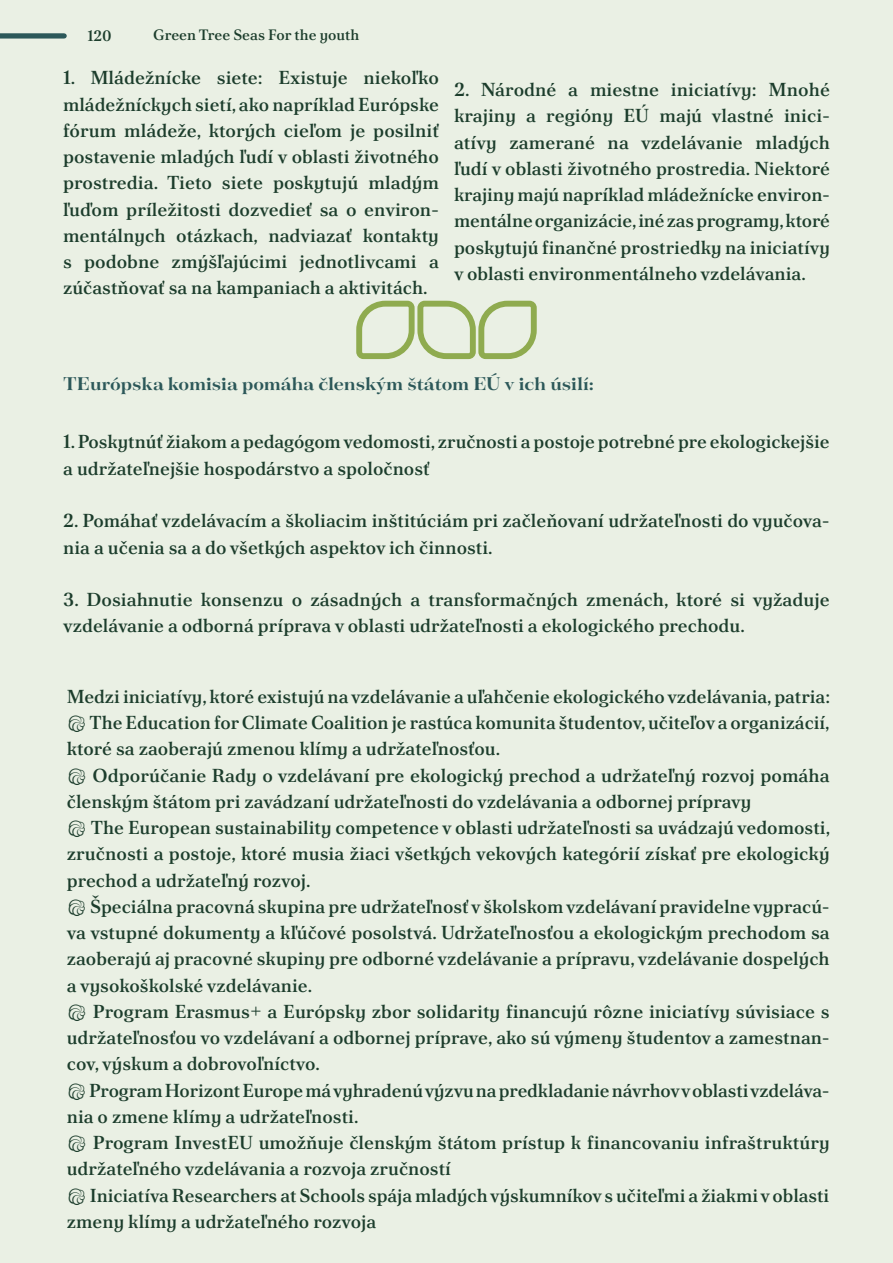
<style>
.page{position:relative;width:893px;height:1263px;background:#eaf0e4}
.page>*{position:absolute;margin:0;border:0;box-sizing:border-box;transform-origin:0 0}
.Paragraf{font:700 20.25px "Tenez";color:#2c5859}
.Paragraf-2{font:18.75px/26.2px "Poltawski Nowy";color:#1c3d2c}
.t1{font:15px "Poltawski Nowy";color:#1c3d2c}
</style>
<div class="page">
<div style="left:0;top:33px;width:64px;height:6px;background:#2c5859"></div>
<svg style="left:356px;top:301px;width:181px;height:58px"></svg>
<p class="t1" style="left:87px;top:25px;width:26px">120</p>
<p class="t1" style="left:153px;top:24px;width:208px">Green Tree Seas For the youth</p>
<p class="Paragraf-2" style="left:63px;top:64px;width:377px;text-align:justify">1. Mládežnícke siete: Existuje niekoľko mládežníckych sietí, ako napríklad Európske fórum mládeže, ktorých cieľom je posilniť postavenie mladých ľudí v oblasti životného prostredia. Tieto siete poskytujú mladým ľuďom príležitosti dozvedieť sa o environ&shy;mentálnych otázkach, nadviazať kontakty s podobne zmýšľajúcimi jednotlivcami a zúčastňovať sa na kampaniach a aktivitách.</p>
<p class="Paragraf-2" style="left:454px;top:76px;width:377px;text-align:justify">2. Národné a miestne iniciatívy: Mnohé krajiny a regióny EÚ majú vlastné inici&shy;atívy zamerané na vzdelávanie mladých ľudí v oblasti životného prostredia. Niektoré krajiny majú napríklad mládežnícke environ&shy;mentálne organizácie, iné zas programy, ktoré poskytujú finančné prostriedky na iniciatívy v oblasti environmentálneho vzdelávania.</p>
<p class="Paragraf" style="left:63px;top:369px;width:532px">TEurópska komisia pomáha členským štátom EÚ v ich úsilí:</p>
<p class="Paragraf-2" style="left:63px;top:428px;width:768px">1. Poskytnúť žiakom a pedagógom vedomosti, zručnosti a postoje potrebné pre ekologickejšie a udržateľnejšie hospodárstvo a spoločnosť</p>
<p class="Paragraf-2" style="left:63px;top:507px;width:768px">2. Pomáhať vzdelávacím a školiacim inštitúciám pri začleňovaní udržateľnosti do vyučova&shy;nia a učenia sa a do všetkých aspektov ich činnosti.</p>
<p class="Paragraf-2" style="left:63px;top:586px;width:768px">3. Dosiahnutie konsenzu o zásadných a transformačných zmenách, ktoré si vyžaduje vzdelávanie a odborná príprava v oblasti udržateľnosti a ekologického prechodu.</p>
<p class="Paragraf-2" style="left:67px;top:683px;width:765px">Medzi iniciatívy, ktoré existujú na vzdelávanie a uľahčenie ekologického vzdelávania, patria:</p>
<p class="Paragraf-2" style="left:67px;top:709px;width:764px;text-indent:23px">The Education for Climate Coalition je rastúca komunita študentov, učiteľov a organizácií, ktoré sa zaoberajú zmenou klímy a udržateľnosťou.</p>
<p class="Paragraf-2" style="left:67px;top:761px;width:764px;text-indent:26px">Odporúčanie Rady o vzdelávaní pre ekologický prechod a udržateľný rozvoj pomáha členským štátom pri zavádzaní udržateľnosti do vzdelávania a odbornej prípravy</p>
<p class="Paragraf-2" style="left:67px;top:814px;width:765px;text-align:justify;text-indent:24px">The European sustainability competence v oblasti udržateľnosti sa uvádzajú vedomosti, zručnosti a postoje, ktoré musia žiaci všetkých vekových kategórií získať pre ekologický prechod a udržateľný rozvoj.</p>
<p class="Paragraf-2" style="left:67px;top:893px;width:764px;text-align:justify;text-indent:23px">Špeciálna pracovná skupina pre udržateľnosť v školskom vzdelávaní pravidelne vypracú&shy;va vstupné dokumenty a kľúčové posolstvá. Udržateľnosťou a ekologickým prechodom sa zaoberajú aj pracovné skupiny pre odborné vzdelávanie a prípravu, vzdelávanie dospelých a vysokoškolské vzdelávanie.</p>
<p class="Paragraf-2" style="left:67px;top:998px;width:764px;text-align:justify;text-indent:26px">Program Erasmus+ a Európsky zbor solidarity financujú rôzne iniciatívy súvisiace s udržateľnosťou vo vzdelávaní a odbornej príprave, ako sú výmeny študentov a zamestnan&shy;cov, výskum a dobrovoľníctvo.</p>
<p class="Paragraf-2" style="left:67px;top:1076px;width:764px;text-indent:22px">Program Horizont Europe má vyhradenú výzvu na predkladanie návrhov v oblasti vzdeláva&shy;nia o zmene klímy a udržateľnosti.</p>
<p class="Paragraf-2" style="left:67px;top:1129px;width:764px;text-indent:26px">Program InvestEU umožňuje členským štátom prístup k financovaniu infraštruktúry udržateľného vzdelávania a rozvoja zručností</p>
<p class="Paragraf-2" style="left:67px;top:1181px;width:764px;text-indent:23px">Iniciatíva Researchers at Schools spája mladých výskumníkov s učiteľmi a žiakmi v oblasti zmeny klímy a udržateľného rozvoja</p>
</div>
